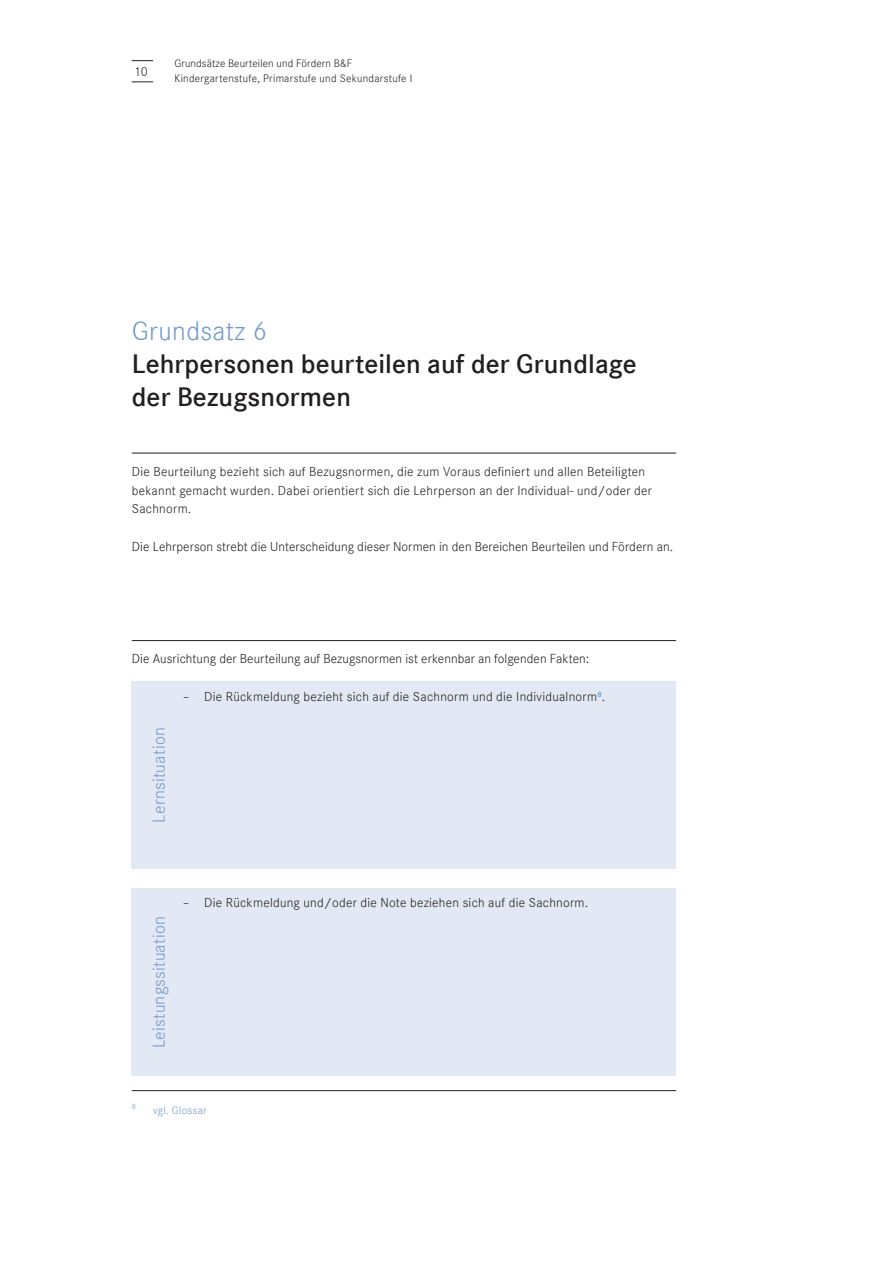
<style>
.page{position:relative;width:893px;height:1263px;background:#fff}
.page>*{position:absolute;margin:0;border:0;box-sizing:border-box;transform-origin:0 0}
.B_Titel_Demi{font:600 27.75px/33px "Corporate S";letter-spacing:.005em;color:#231f20}
.B_Titel_Light{font:27.75px "Corporate S Ligh";letter-spacing:.015em;color:#7298cd}
.B_Titel_Light-2{font:18px "Corporate S Ligh";letter-spacing:.015em;color:#7298cd}
.B_Lauftext_Light{font:13.5px/18.8px "Corporate S Ligh";letter-spacing:.02em;color:#231f20}
.A_Titel_1_Demi{font:13.5px "Corporate S Ligh";letter-spacing:.02em;color:#231f20}
.B_Lauftext_Demi{font:13.5px "Corporate S Ligh";color:#231f20}
.B_Lauftext_Demi-2{font:11.25px "Corporate S Ligh";letter-spacing:.025em;color:#231f20}
.B_Lauftext_Light-2{font:11.25px "Corporate S Ligh";letter-spacing:.025em;color:#7298cd}
.B_Lauftext_Light-3{font:8.1px "Corporate S Ligh";color:#7298cd}
</style>
<div class="page">
<svg style="left:132px;top:81px;width:21px;height:1px"></svg>
<svg style="left:132px;top:60px;width:21px;height:1px"></svg>
<div style="left:132px;top:681px;width:544px;height:187px;background:#e3e9f4"></div>
<div style="left:132px;top:889px;width:544px;height:187px;background:#e3e9f4"></div>
<hr style="left:132px;top:453px;width:544px;height:1px;background:#231f20">
<hr style="left:132px;top:640px;width:544px;height:1px;background:#231f20">
<hr style="left:132px;top:1090px;width:544px;height:1px;background:#231f20">
<p class="B_Lauftext_Demi" style="left:135px;top:64px;width:15px">10</p>
<p class="B_Lauftext_Demi-2" style="left:174px;top:57px;width:179px">Grundsätze Beurteilen und Fördern B&amp;F</p>
<p class="B_Lauftext_Demi-2" style="left:174px;top:72px;width:239px">Kindergartenstufe, Primarstufe und Sekundarstufe I</p>
<p class="B_Titel_Light" style="left:132px;top:315px;width:137px">Grundsatz 6</p>
<p class="B_Titel_Demi" style="left:132px;top:347px;width:506px">Lehrpersonen beurteilen auf der Grundlage der Bezugsnormen</p>
<p class="B_Lauftext_Light" style="left:132px;top:462px;width:522px">Die Beurteilung bezieht sich auf Bezugsnormen, die zum Voraus definiert und allen Beteiligten bekannt gemacht wurden. Dabei orientiert sich die Lehrperson an der Individual- und/oder der<br>Sachnorm.</p>
<p class="B_Lauftext_Light" style="left:132px;top:537px;width:543px">Die Lehrperson strebt die Unterscheidung dieser Normen in den Bereichen Beurteilen und Fördern an.</p>
<p class="B_Lauftext_Light" style="left:132px;top:650px;width:459px">Die Ausrichtung der Beurteilung auf Bezugsnormen ist erkennbar an folgenden Fakten:</p>
<p class="B_Lauftext_Light" style="left:183px;top:687px;width:424px">– Die Rückmeldung bezieht sich auf die Sachnorm und die Individualnorm<sup>8</sup>.</p>
<p class="B_Titel_Light-2" style="left:149px;top:823px;width:97px;rotate:-90deg">Lernsituation</p>
<p class="B_Titel_Light-2" style="left:149px;top:1048px;width:134px;rotate:-90deg">Leistungssituation</p>
<p class="A_Titel_1_Demi" style="left:183px;top:895px;width:407px">– Die Rückmeldung und/oder die Note beziehen sich auf die Sachnorm.</p>
<p class="B_Lauftext_Light-3" style="left:132px;top:1102px;width:6px">8</p>
<p class="B_Lauftext_Light-2" style="left:153px;top:1103px;width:55px">vgl. Glossar</p>
</div>
